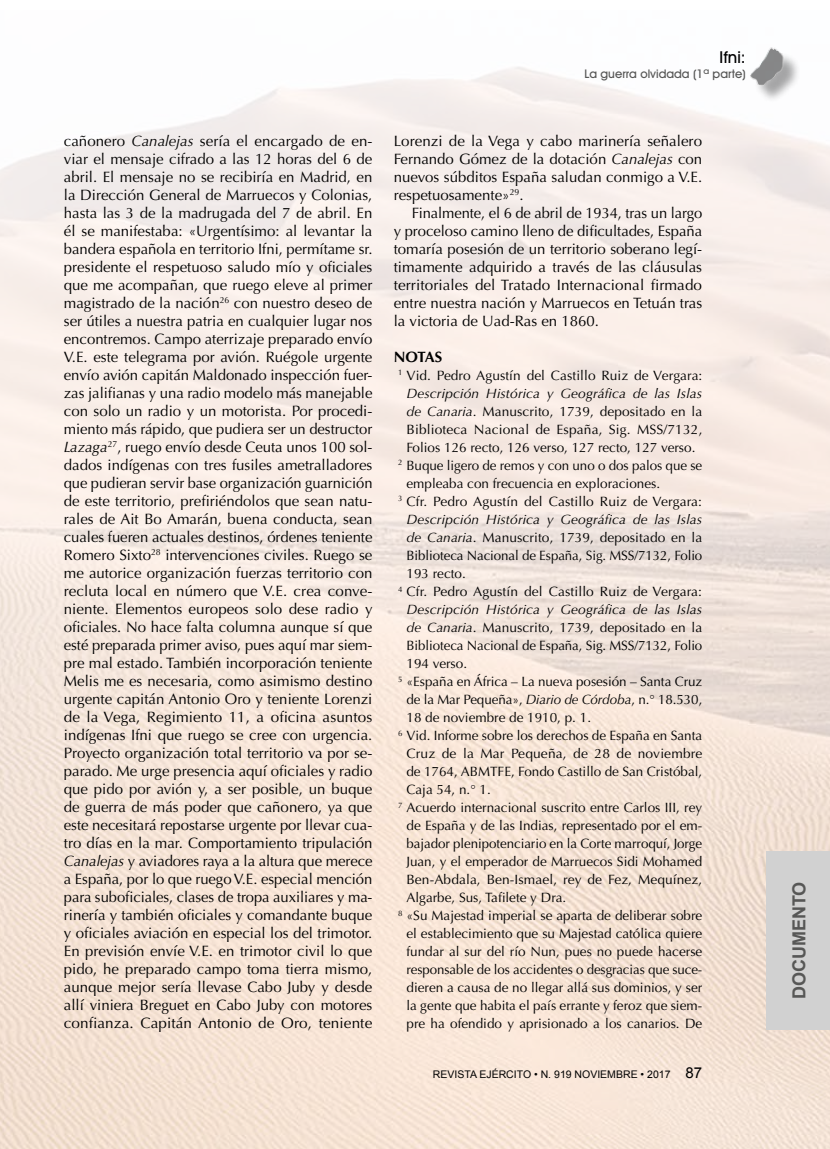
<style>
.page{position:relative;width:830px;height:1149px;background:#fff}
.page>*{position:absolute;margin:0;border:0;box-sizing:border-box;transform-origin:0 0}
.t1{font:700 18px "Arial";color:#575756}
.t2{font:500 16.5px "Avant Garde IT Cby BT";color:#000}
.t3{font:15px/18px "Optima LT Std";color:#000;text-align:justify}
.t4{font:700 15px "Optima LT Std";letter-spacing:-.015em;color:#000}
.t5{font:13.5px "Optima LT Std";color:#000}
.t6{font:italic 13.5px "Optima LT Std";letter-spacing:.01em;color:#000}
.t7{font:500 12px "Avant Garde IT Cby BT";color:#575756}
.t8{font:10.5px "Arial";color:#000}
.s1{font-style:italic}
.s2{font-size:15px}
</style>
<div class="page">
<img style="left:0;top:67px;width:829px;height:1081px">
<div style="left:765px;top:850px;width:64px;height:179px;background:#d1d1d1"></div>
<div style="left:752px;top:51px;width:48px;height:52px;background:#000;opacity:.75"></div>
<img style="left:749px;top:47px;width:35px;height:39px">
<p class="t2" style="left:719px;top:47px;width:28px">Ifni:</p>
<p class="t7" style="left:584px;top:66px;width:162px">La guerra olvidada (1ª parte)</p>
<p class="t3" style="left:64px;top:132px;width:310px">cañonero <span class="s1">Canalejas</span> sería el encargado de en&shy;viar el mensaje cifrado a las 12 horas del 6 de abril. El mensaje no se recibiría en Madrid, en la Dirección General de Marruecos y Colonias, hasta las 3 de la madrugada del 7 de abril. En él se manifestaba: «Urgentísimo: al levantar la bandera española en territorio Ifni, permítame sr. presidente el respetuoso saludo mío y oficiales que me acompañan, que ruego eleve al primer magistrado de la nación<sup>26</sup> con nuestro deseo de ser útiles a nuestra patria en cualquier lugar nos encontremos. Campo aterrizaje preparado envío V.E. este telegrama por avión. Ruégole urgente envío avión capitán Maldonado inspección fuer&shy;zas jalifianas y una radio modelo más manejable con solo un radio y un motorista. Por procedi&shy;miento más rápido, que pudiera ser un destructor <span class="s1">Lazaga</span><sup>27</sup>, ruego envío desde Ceuta unos 100 sol&shy;dados indígenas con tres fusiles ametralladores que pudieran servir base organización guarnición de este territorio, prefiriéndolos que sean natu&shy;rales de Ait Bo Amarán, buena conducta, sean cuales fueren actuales destinos, órdenes teniente Romero Sixto<sup>28</sup> intervenciones civiles. Ruego se me autorice organización fuerzas territorio con recluta local en número que V.E. crea conve&shy;niente. Elementos europeos solo dese radio y oficiales. No hace falta columna aunque sí que esté preparada primer aviso, pues aquí mar siem&shy;pre mal estado. También incorporación teniente Melis me es necesaria, como asimismo destino urgente capitán Antonio Oro y teniente Lorenzi de la Vega, Regimiento 11, a oficina asuntos indígenas Ifni que ruego se cree con urgencia.<br>Proyecto organización total territorio va por se&shy;parado. Me urge presencia aquí oficiales y radio que pido por avión y, a ser posible, un buque de guerra de más poder que cañonero, ya que este necesitará repostarse urgente por llevar cua&shy;tro días en la mar. Comportamiento tripulación <span class="s1">Canalejas</span> y aviadores raya a la altura que merece a España, por lo que ruego V.E. especial mención para suboficiales, clases de tropa auxiliares y ma&shy;rinería y también oficiales y comandante buque y oficiales aviación en especial los del trimotor.<br>En previsión envíe V.E. en trimotor civil lo que pido, he preparado campo toma tierra mismo, aunque mejor sería llevase Cabo Juby y desde allí viniera Breguet en Cabo Juby con motores confianza. Capitán Antonio de Oro, teniente</p>
<p class="t3" style="left:393px;top:132px;width:310px">Lorenzi de la Vega y cabo marinería señalero Fernando Gómez de la dotación <span class="s1">Canalejas</span> con nuevos súbditos España saludan conmigo a V.E. respetuosamente»<sup>29</sup>.</p>
<p class="t3" style="left:393px;top:204px;width:310px;text-indent:18px">Finalmente, el 6 de abril de 1934, tras un largo y proceloso camino lleno de dificultades, España tomaría posesión de un territorio soberano legí&shy;timamente adquirido a través de las cláusulas territoriales del Tratado Internacional firmado entre nuestra nación y Marruecos en Tetuán tras la victoria de Uad-Ras en 1860.</p>
<p class="t4" style="left:393px;top:348px;width:50px">NOTAS</p>
<p class="t5" style="left:398px;top:367px;width:305px"><sup>1</sup> Vid. Pedro Agustín del Castillo Ruiz de Vergara:</p>
<p class="t6" style="left:406px;top:385px;width:297px">Descripción Histórica y Geográfica de las Islas</p>
<p class="t5" style="left:406px;top:403px;width:297px"><span class="s1">de Canaria</span>. Manuscrito, 1739, depositado en la</p>
<p class="t5" style="left:406px;top:421px;width:297px">Biblioteca Nacional de España, Sig. MSS/7132,</p>
<p class="t5" style="left:406px;top:439px;width:290px">Folios 126 recto, 126 verso, 127 recto, 127 verso.</p>
<p class="t5" style="left:398px;top:457px;width:305px"><sup>2</sup> Buque ligero de remos y con uno o dos palos que se</p>
<p class="t5" style="left:406px;top:475px;width:255px">empleaba con frecuencia en exploraciones.</p>
<p class="t5" style="left:398px;top:493px;width:305px"><sup>3</sup> Cfr. Pedro Agustín del Castillo Ruiz de Vergara:</p>
<p class="t6" style="left:406px;top:511px;width:297px">Descripción Histórica y Geográfica de las Islas</p>
<p class="t5" style="left:406px;top:529px;width:297px"><span class="s1">de Canaria</span>. Manuscrito, 1739, depositado en la</p>
<p class="t5" style="left:406px;top:547px;width:297px">Biblioteca Nacional de España, Sig. MSS/7132, Folio</p>
<p class="t5" style="left:406px;top:565px;width:61px">193 recto.</p>
<p class="t5" style="left:398px;top:583px;width:305px"><sup>4</sup> Cfr. Pedro Agustín del Castillo Ruiz de Vergara:</p>
<p class="t6" style="left:406px;top:601px;width:297px">Descripción Histórica y Geográfica de las Islas</p>
<p class="t5" style="left:406px;top:619px;width:297px"><span class="s1">de Canaria</span>. Manuscrito, 1739, depositado en la</p>
<p class="t5" style="left:406px;top:637px;width:297px">Biblioteca Nacional de España, Sig. MSS/7132, Folio</p>
<p class="t5" style="left:406px;top:655px;width:62px">194 verso.</p>
<p class="t5" style="left:398px;top:673px;width:305px"><sup>5</sup> «España en África – La nueva posesión – Santa Cruz</p>
<p class="t5" style="left:406px;top:691px;width:297px">de la Mar Pequeña», <span class="s1">Diario de Córdoba</span>, n.° 18.530,</p>
<p class="t5" style="left:406px;top:709px;width:186px">18 de noviembre de 1910, p. 1.</p>
<p class="t5" style="left:398px;top:727px;width:305px"><sup>6</sup> Vid. Informe sobre los derechos de España en Santa</p>
<p class="t5" style="left:406px;top:745px;width:297px">Cruz de la Mar Pequeña, de 28 de noviembre</p>
<p class="t5" style="left:406px;top:763px;width:297px">de 1764, ABMTFE, Fondo Castillo de San Cristóbal,</p>
<p class="t5" style="left:406px;top:781px;width:86px">Caja 54, n.° 1.</p>
<p class="t5" style="left:398px;top:799px;width:305px"><sup>7</sup> Acuerdo internacional suscrito entre Carlos III, rey</p>
<p class="t5" style="left:406px;top:817px;width:297px">de España y de las Indias, representado por el em-</p>
<p class="t5" style="left:406px;top:835px;width:297px">bajador plenipotenciario en la Corte marroquí, Jorge</p>
<p class="t5" style="left:406px;top:853px;width:297px">Juan, y el emperador de Marruecos Sidi Mohamed</p>
<p class="t5" style="left:406px;top:871px;width:297px">Ben-Abdala, Ben-Ismael, rey de Fez, Mequínez,</p>
<p class="t5" style="left:406px;top:889px;width:161px">Algarbe, Sus, Tafilete y Dra.</p>
<p class="t5" style="left:398px;top:907px;width:305px"><sup>8</sup> «Su Majestad imperial se aparta de deliberar sobre</p>
<p class="t5" style="left:406px;top:925px;width:297px">el establecimiento que su Majestad católica quiere</p>
<p class="t5" style="left:406px;top:943px;width:297px">fundar al sur del río Nun, pues no puede hacerse</p>
<p class="t5" style="left:406px;top:961px;width:297px">responsable de los accidentes o desgracias que suce-</p>
<p class="t5" style="left:406px;top:979px;width:297px">dieren a causa de no llegar allá sus dominios, y ser</p>
<p class="t5" style="left:406px;top:997px;width:297px">la gente que habita el país errante y feroz que siem-</p>
<p class="t5" style="left:406px;top:1015px;width:297px">pre ha ofendido y aprisionado a los canarios. De</p>
<p class="t8" style="left:432px;top:1066px;width:271px">REVISTA EJÉRCITO • N. 919 NOVIEMBRE • 2017 <span class="s2">87</span></p>
<p class="t1" style="left:786px;top:999px;width:119px;rotate:-90deg">DOCUMENTO</p>
</div>
